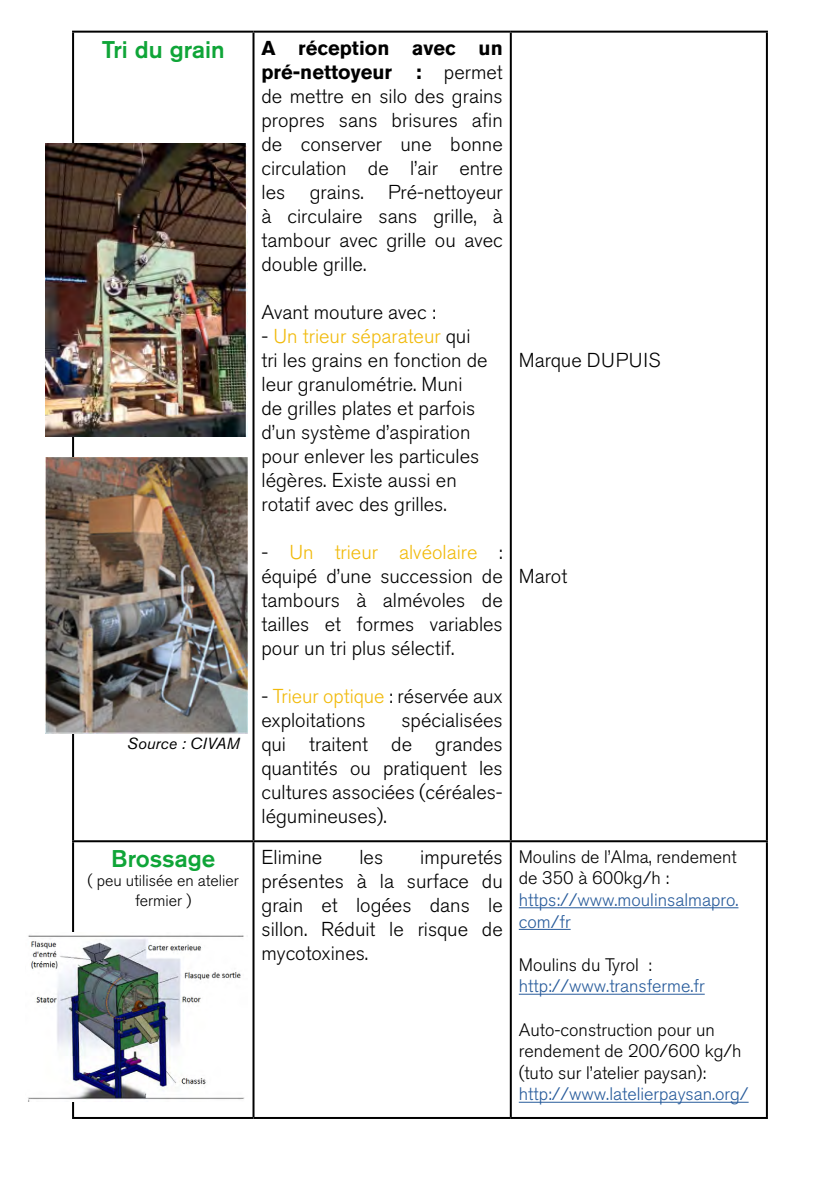
<style>
.page{position:relative;width:840px;height:1191px;background:#fff}
.page>*{position:absolute;margin:0;border:0;box-sizing:border-box;transform-origin:0 0}
.t1{font:500 24px "Akzidenz Grotesk Std";color:#0fa538}
.t2{font:300 20px/24px "Akzidenz Grotesk Std";color:#000;text-align:justify}
.t3{font:300 18px/21.6px "Akzidenz Grotesk Std";color:#000}
.t4{font:300 18px/21.6px "Akzidenz Grotesk Std";color:#275b9b}
.t5{font:300 16px/19.2px "Akzidenz Grotesk Std";color:#000;text-align:center}
.t6{font:italic 16px "Akzidenz Grotesk Std";color:#000}
.s1{font-weight:700}
.s2{color:#f1ba0b}
</style>
<div class="page">
<hr style="left:72px;top:31px;width:181px;height:2px;background:#000">
<hr style="left:72px;top:33px;width:2px;height:807px;background:#000">
<hr style="left:253px;top:31px;width:257px;height:2px;background:#000">
<hr style="left:252px;top:33px;width:2px;height:807px;background:#000">
<hr style="left:510px;top:31px;width:257px;height:2px;background:#000">
<hr style="left:509px;top:33px;width:2px;height:807px;background:#000">
<hr style="left:765px;top:33px;width:2px;height:807px;background:#000">
<hr style="left:72px;top:840px;width:181px;height:2px;background:#000">
<hr style="left:72px;top:842px;width:2px;height:275px;background:#000">
<hr style="left:253px;top:840px;width:257px;height:2px;background:#000">
<hr style="left:252px;top:842px;width:2px;height:275px;background:#000">
<hr style="left:510px;top:840px;width:257px;height:2px;background:#000">
<hr style="left:509px;top:842px;width:2px;height:275px;background:#000">
<hr style="left:765px;top:842px;width:2px;height:275px;background:#000">
<hr style="left:72px;top:1117px;width:181px;height:2px;background:#000">
<hr style="left:253px;top:1117px;width:257px;height:2px;background:#000">
<hr style="left:510px;top:1117px;width:257px;height:2px;background:#000">
<hr style="left:518px;top:907px;width:220px;height:1px;background:#275b9b">
<hr style="left:518px;top:929px;width:52px;height:1px;background:#275b9b">
<hr style="left:518px;top:993px;width:186px;height:1px;background:#275b9b">
<hr style="left:518px;top:1101px;width:230px;height:1px;background:#275b9b">
<img style="left:45px;top:458px;width:202px;height:275px">
<img style="left:45px;top:144px;width:202px;height:293px">
<img style="left:28px;top:933px;width:216px;height:168px">
<p class="t1" style="left:102px;top:35px;width:124px">Tri du grain</p>
<p class="t2" style="left:261px;top:36px;width:243px"><span class="s1">A réception avec un pré-nettoyeur :</span> permet de mettre en silo des grains propres sans brisures afin de conserver une bonne circulation de l’air entre les grains. Pré-nettoyeur à circulaire sans grille, à tambour avec grille ou avec double grille.</p>
<p class="t2" style="left:261px;top:300px;width:176px">Avant mouture avec :</p>
<p class="t2" style="left:261px;top:324px;width:227px;text-align:left">- <span class="s2">Un trieur séparateur</span> qui tri les grains en fonction de leur granulométrie. Muni de grilles plates et parfois d’un système d’aspiration pour enlever les particules légères. Existe aussi en rotatif avec des grilles.</p>
<p class="t2" style="left:261px;top:540px;width:243px">- <span class="s2">Un trieur alvéolaire</span> : équipé d’une succession de tambours à almévoles de tailles et formes variables pour un tri plus sélectif.</p>
<p class="t2" style="left:261px;top:684px;width:243px">- <span class="s2">Trieur optique</span> : réservée aux exploitations</p>
<p class="t2" style="left:261px;top:708px;width:243px;text-indent:140px">spécialisées qui traitent de grandes quantités ou pratiquent les cultures associées (céréales&shy;légumineuses).</p>
<p class="t6" style="left:127px;top:734px;width:114px">Source : CIVAM</p>
<p class="t2" style="left:518px;top:348px;width:143px">Marque DUPUIS</p>
<p class="t2" style="left:518px;top:564px;width:50px">Marot</p>
<p class="t1" style="left:111px;top:844px;width:106px">Brossage</p>
<p class="t5" style="left:88px;top:871px;width:153px">( peu utilisée en atelier fermier )</p>
<p class="t2" style="left:261px;top:845px;width:243px;text-indent:158px">impuretés présentes à la surface du grain et logées dans le sillon. Réduit le risque de mycotoxines.</p>
<p class="t3" style="left:518px;top:846px;width:219px">Moulins de l’Alma, rendement de 350 à 600kg/h :</p>
<p class="t2" style="left:261px;top:845px;width:62px">Elimine</p>
<p class="t2" style="left:359px;top:845px;width:25px">les</p>
<p class="t4" style="left:518px;top:889px;width:221px">https://www.moulinsalmapro. com/fr</p>
<p class="t3" style="left:518px;top:954px;width:134px">Moulins du Tyrol :</p>
<p class="t4" style="left:518px;top:975px;width:187px">http://www.transferme.fr</p>
<p class="t3" style="left:518px;top:1019px;width:224px">Auto-construction pour un rendement de 200/600 kg/h (tuto sur l’atelier paysan):</p>
<p class="t4" style="left:518px;top:1083px;width:231px">http://www.latelierpaysan.org/</p>
</div>
